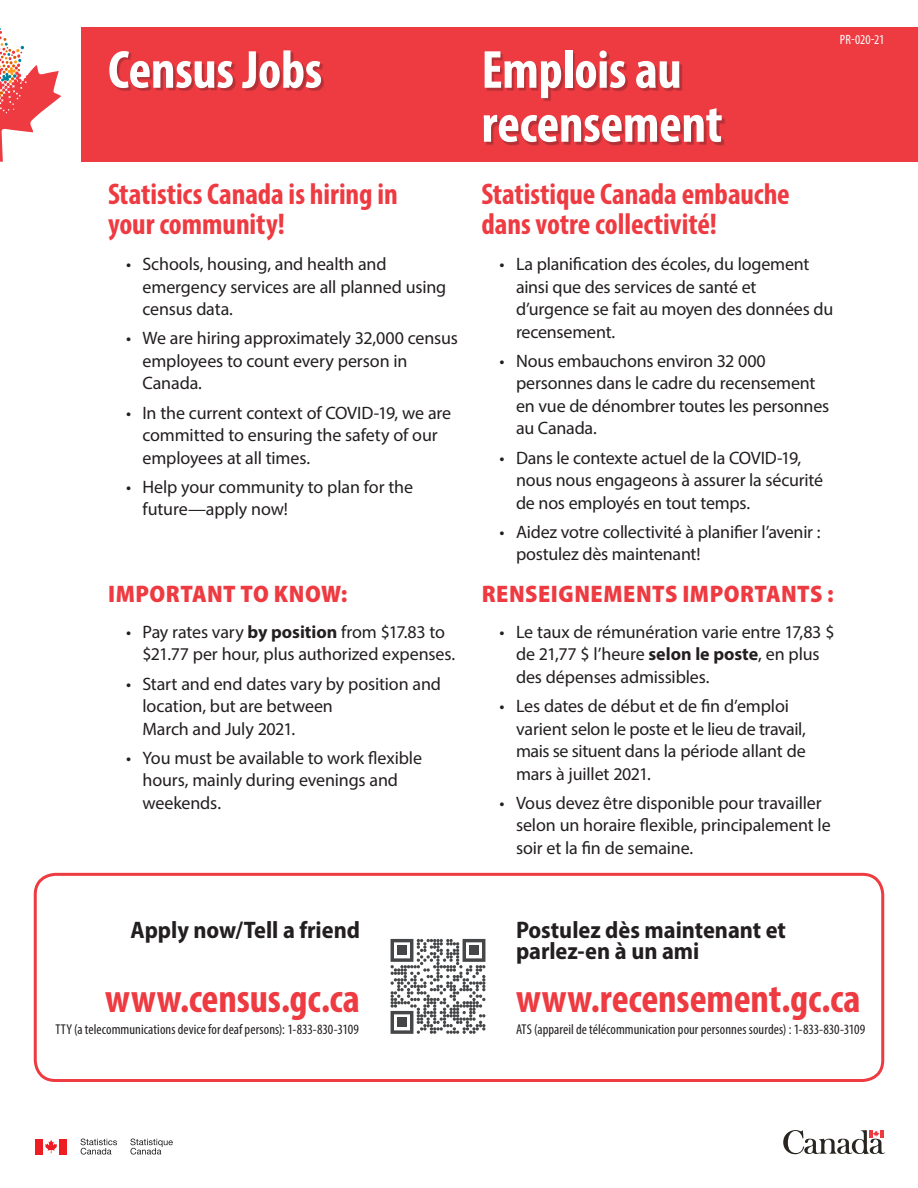
<style>
.page{position:relative;width:918px;height:1188px;background:#fff}
.page>*{position:absolute;margin:0;border:0;box-sizing:border-box;transform-origin:0 0}
.t1{font:700 condensed 54px "Myriad Pro";letter-spacing:-.005em;color:#fff}
.Website{font:700 condensed 40.5px "Myriad Pro";letter-spacing:-.005em;color:#ee3a41}
.t2{font:700 condensed 30px/30px "Myriad Pro";color:#ee3a41}
.H2_Space_Above{font:900 semi-condensed 24px "Myriad Pro";letter-spacing:.02em;color:#ee3a41}
.Apply_now_FR{font:700 semi-condensed 24px/21px "Myriad Pro";color:#231f20}
.Apply_now_EN{font:700 semi-condensed 24px "Myriad Pro";letter-spacing:-.005em;color:#231f20}
.t3{font:18px/22.5px "Myriad Pro";letter-spacing:-.01em;color:#231f20}
.Phone{font:condensed 14.25px "Myriad Pro";letter-spacing:.005em;color:#231f20}
.Doc_ID{font:condensed 13.5px "Myriad Pro";letter-spacing:-.005em;color:#fff}
.s1{font-weight:700}
</style>
<div class="page">
<div style="left:81px;top:27px;width:837px;height:135px;background:#ee3a41"></div>
<svg style="left:783px;top:1130px;width:102px;height:24px"></svg>
<div style="left:34px;top:873px;width:850px;height:209px;border:3px solid #ee3a41;border-radius:20px"></div>
<svg style="left:0;top:28px;width:61px;height:134px"></svg>
<div style="left:486px;top:53px;width:239px;height:93px;background:#231f20;opacity:.3"></div>
<div style="left:111px;top:52px;width:213px;height:39px;background:#231f20;opacity:.3"></div>
<svg style="left:391px;top:939px;width:94px;height:95px"></svg>
<div style="left:397px;top:945px;width:10px;height:10px;background:#454648"></div>
<div style="left:469px;top:945px;width:10px;height:10px;background:#454648"></div>
<div style="left:397px;top:1017px;width:10px;height:10px;background:#454648"></div>
<svg style="left:45px;top:1140px;width:12px;height:13px"></svg>
<div style="left:35px;top:1139px;width:8px;height:15px;background:#ee1d23"></div>
<div style="left:59px;top:1139px;width:8px;height:15px;background:#ee1d23"></div>
<svg style="left:130px;top:1139px;width:43px;height:16px"></svg>
<svg style="left:81px;top:1139px;width:36px;height:16px"></svg>
<p class="t1" style="left:108px;top:36px;width:216px">Census Jobs</p>
<h1 class="t2" style="left:108px;top:178px;width:291px">Statistics Canada is hiring in your community!</h1>
<p class="t3" style="left:142px;top:252px;width:305px;text-indent:-16px">• Schools, housing, and health and emergency services are all planned using census data.</p>
<p class="t3" style="left:142px;top:327px;width:317px;text-indent:-16px">• We are hiring approximately 32,000 census employees to count every person in<br>Canada.</p>
<p class="t3" style="left:142px;top:401px;width:310px;text-indent:-16px">• In the current context of COVID-19, we are committed to ensuring the safety of our employees at all times.</p>
<p class="t3" style="left:142px;top:475px;width:272px;text-indent:-16px">• Help your community to plan for the future—apply now!</p>
<p class="H2_Space_Above" style="left:108px;top:578px;width:241px">IMPORTANT TO KNOW:</p>
<p class="t3" style="left:142px;top:620px;width:314px;text-indent:-16px">• Pay rates vary <span class="s1">by position</span> from $17.83 to $21.77 per hour, plus authorized expenses.</p>
<p class="t3" style="left:142px;top:672px;width:300px;text-indent:-16px">• Start and end dates vary by position and location, but are between<br>March and July 2021.</p>
<p class="t3" style="left:142px;top:746px;width:281px;text-indent:-16px">• You must be available to work flexible hours, mainly during evenings and weekends.</p>
<p class="t1" style="left:482px;top:36px;width:202px">Emplois au</p>
<p class="t1" style="left:482px;top:90px;width:242px">recensement</p>
<p class="Doc_ID" style="left:840px;top:31px;width:46px">PR-020-21</p>
<h1 class="t2" style="left:482px;top:178px;width:310px">Statistique Canada embauche dans votre collectivité!</h1>
<p class="t3" style="left:516px;top:252px;width:319px;text-indent:-16px">• La planification des écoles, du logement ainsi que des services de santé et d’urgence se fait au moyen des données du recensement.</p>
<p class="t3" style="left:516px;top:349px;width:315px;text-indent:-16px">• Nous embauchons environ 32 000 personnes dans le cadre du recensement en vue de dénombrer toutes les personnes au Canada.</p>
<p class="t3" style="left:516px;top:446px;width:309px;text-indent:-16px">• Dans le contexte actuel de la COVID-19, nous nous engageons à assurer la sécurité de nos employés en tout temps.</p>
<p class="t3" style="left:516px;top:520px;width:306px;text-indent:-16px">• Aidez votre collectivité à planifier l’avenir : postulez dès maintenant!</p>
<h2 class="H2_Space_Above" style="left:482px;top:578px;width:353px">RENSEIGNEMENTS IMPORTANTS :</h2>
<p class="t3" style="left:516px;top:620px;width:320px;text-indent:-16px">• Le taux de rémunération varie entre 17,83 $ de 21,77 $ l’heure <span class="s1">selon le poste</span>, en plus des dépenses admissibles.</p>
<p class="t3" style="left:516px;top:694px;width:291px;text-indent:-16px">• Les dates de début et de fin d’emploi varient selon le poste et le lieu de travail, mais se situent dans la période allant de mars à juillet 2021.</p>
<p class="t3" style="left:516px;top:791px;width:316px;text-indent:-16px">• Vous devez être disponible pour travailler selon un horaire flexible, principalement le soir et la fin de semaine.</p>
<p class="Apply_now_EN" style="left:131px;top:915px;width:231px">Apply now/Tell a friend</p>
<p class="Website" style="left:105px;top:973px;width:256px">www.census.gc.ca</p>
<p class="Phone" style="left:56px;top:1021px;width:305px">TTY (a telecommunications device for deaf persons): 1-833-830-3109</p>
<p class="Apply_now_FR" style="left:516px;top:919px;width:272px">Postulez dès maintenant et parlez-en à un ami</p>
<p class="Website" style="left:516px;top:973px;width:346px">www.recensement.gc.ca</p>
<p class="Phone" style="left:516px;top:1021px;width:351px">ATS (appareil de télécommunication pour personnes sourdes) : 1-833-830-3109</p>
</div>
